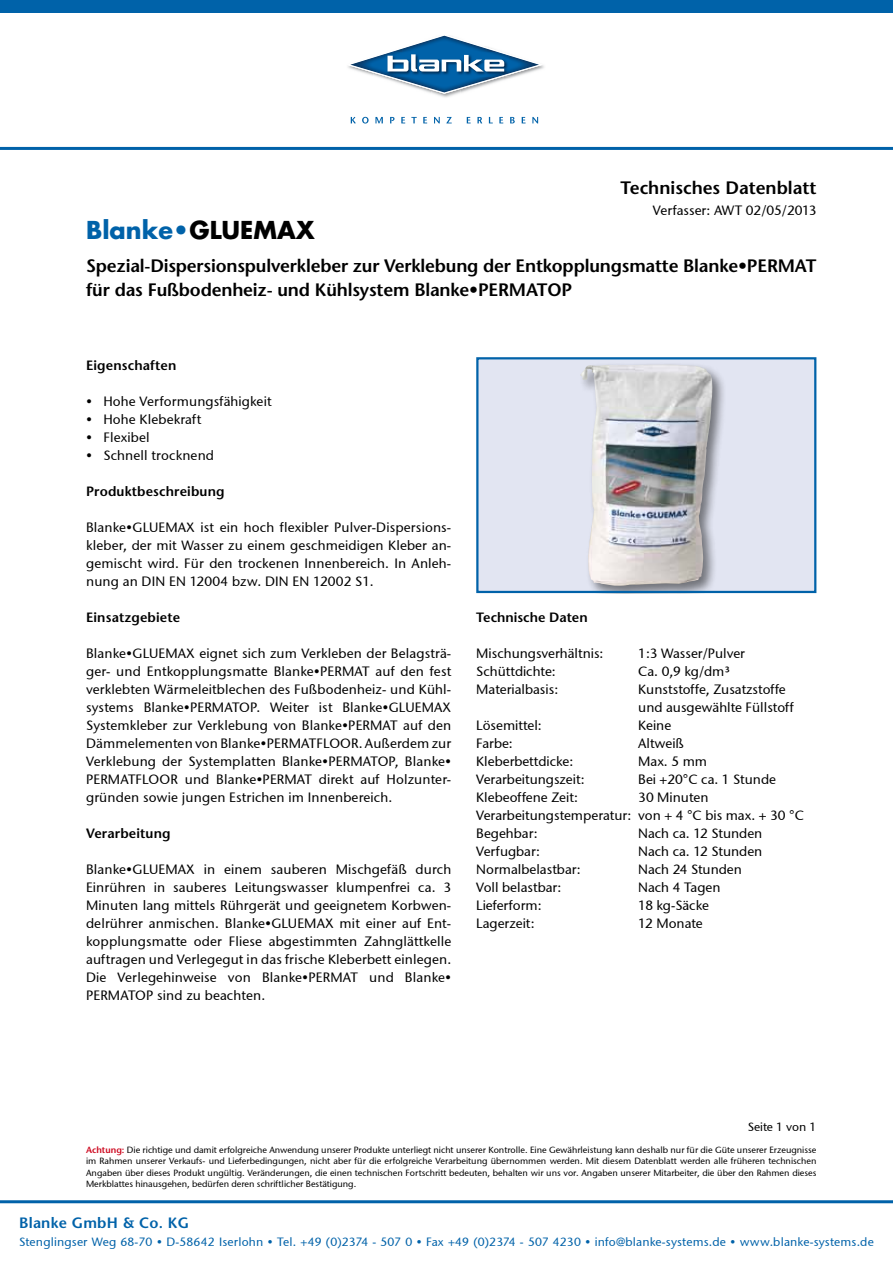
<style>
.page{position:relative;width:893px;height:1263px;background:#fff}
.page>*{position:absolute;margin:0;border:0;box-sizing:border-box;transform-origin:0 0}
.t1{font:700 24px "Futura";color:#0062a9}
.t2{font:600 18px/24px "Stone Sans";letter-spacing:-.01em;color:#000}
.t3{font:600 15px "Stone Sans";letter-spacing:.015em;color:#0062a9}
.t4{font:13.5px/18px "Stone Sans ITCTT Medium";color:#000;text-align:justify}
.t5{font:600 13.5px "Stone Sans";letter-spacing:.01em;color:#000}
.t6{font:12px "Stone Sans ITCTT Medium";letter-spacing:.015em;color:#0062a9}
.t7{font:12px "Stone Sans ITCTT Medium";color:#000}
.t8{font:9px/11.2px "Stone Sans ITCTT Medium";color:#000;text-align:justify}
.s1{color:#000}
.s2{font-family:"Stone Sans";font-weight:600;color:#cd071e}
</style>
<div class="page">
<div style="left:0;top:0;width:893px;height:13px;background:#0062a9"></div>
<hr style="left:0;top:147px;width:893px;height:3px;background:#0062a9">
<img style="left:435px;top:94px;width:21px;height:4px">
<svg style="left:348px;top:35px;width:195px;height:59px"></svg>
<svg style="left:351px;top:117px;width:5px;height:7px"></svg>
<svg style="left:362px;top:117px;width:7px;height:7px"></svg>
<svg style="left:375px;top:117px;width:8px;height:6px"></svg>
<svg style="left:390px;top:117px;width:4px;height:6px"></svg>
<svg style="left:401px;top:117px;width:4px;height:6px"></svg>
<svg style="left:411px;top:117px;width:6px;height:6px"></svg>
<svg style="left:423px;top:117px;width:4px;height:6px"></svg>
<svg style="left:434px;top:117px;width:6px;height:6px"></svg>
<svg style="left:446px;top:117px;width:6px;height:6px"></svg>
<svg style="left:467px;top:117px;width:4px;height:6px"></svg>
<svg style="left:477px;top:117px;width:5px;height:7px"></svg>
<svg style="left:489px;top:117px;width:4px;height:6px"></svg>
<svg style="left:499px;top:117px;width:4px;height:6px"></svg>
<svg style="left:510px;top:117px;width:5px;height:6px"></svg>
<svg style="left:522px;top:117px;width:4px;height:6px"></svg>
<svg style="left:532px;top:117px;width:6px;height:6px"></svg>
<hr style="left:0;top:1200px;width:893px;height:3px;background:#0062a9">
<div style="left:477px;top:358px;width:338px;height:234px;background:#e2e5f2"></div>
<div style="left:577px;top:361px;width:149px;height:232px;background:#000;opacity:.5"></div>
<img style="left:580px;top:364px;width:133px;height:222px">
<div style="left:476px;top:357px;width:340px;height:236px;border:2px solid #0062a9"></div>
<h2 class="t2" style="left:620px;top:176px;width:197px">Technisches Datenblatt</h2>
<p class="t4" style="left:653px;top:201px;width:165px">Verfasser: AWT 02/05/2013</p>
<h1 class="t1" style="left:86px;top:214px;width:230px">Blanke•<span class="s1">GLUEMAX</span></h1>
<h2 class="t2" style="left:86px;top:254px;width:732px">Spezial-Dispersionspulverkleber zur Verklebung der Entkopplungsmatte Blanke•PERMAT für das Fußbodenheiz- und Kühlsystem Blanke•PERMATOP</h2>
<p class="t5" style="left:86px;top:357px;width:92px">Eigenschaften</p>
<p class="t4" style="left:86px;top:392px;width:187px">• Hohe Verformungsfähigkeit</p>
<p class="t4" style="left:86px;top:410px;width:117px">• Hohe Klebekraft</p>
<p class="t4" style="left:86px;top:428px;width:65px">• Flexibel</p>
<p class="t4" style="left:86px;top:446px;width:129px">• Schnell trocknend</p>
<p class="t5" style="left:86px;top:483px;width:140px">Produktbeschreibung</p>
<p class="t4" style="left:86px;top:518px;width:367px">Blanke•GLUEMAX ist ein hoch flexibler Pulver-Dispersions&shy;kleber, der mit Wasser zu einem geschmeidigen Kleber an&shy;gemischt wird. Für den trockenen Innenbereich. In Anleh&shy;nung an DIN EN 12004 bzw. DIN EN 12002 S1.</p>
<p class="t5" style="left:86px;top:609px;width:96px">Einsatzgebiete</p>
<p class="t4" style="left:86px;top:644px;width:367px">Blanke•GLUEMAX eignet sich zum Verkleben der Belagsträ&shy;ger- und Entkopplungsmatte Blanke•PERMAT auf den fest verklebten Wärmeleitblechen des Fußbodenheiz- und Kühl&shy;systems Blanke•PERMATOP. Weiter ist Blanke•GLUEMAX Systemkleber zur Verklebung von Blanke•PERMAT auf den Dämmelementen von Blanke•PERMATFLOOR. Außerdem zur Verklebung der Systemplatten Blanke•PERMATOP, Blanke• PERMATFLOOR und Blanke•PERMAT direkt auf Holzunter&shy;gründen sowie jungen Estrichen im Innenbereich.</p>
<p class="t5" style="left:86px;top:825px;width:86px">Verarbeitung</p>
<p class="t4" style="left:86px;top:860px;width:367px">Blanke•GLUEMAX in einem sauberen Mischgefäß durch Einrühren in sauberes Leitungswasser klumpenfrei ca. 3<br>Minuten lang mittels Rührgerät und geeignetem Korbwen&shy;delrührer anmischen. Blanke•GLUEMAX mit einer auf Ent&shy;kopplungsmatte oder Fliese abgestimmten Zahnglättkelle auftragen und Verlegegut in das frische Kleberbett einlegen.<br>Die Verlegehinweise von Blanke•PERMAT und Blanke• PERMATOP sind zu beachten.</p>
<p class="t5" style="left:476px;top:610px;width:113px">Technische Daten</p>
<p class="t4" style="left:476px;top:645px;width:129px">Mischungsverhältnis:</p>
<p class="t4" style="left:638px;top:645px;width:108px">1:3 Wasser/Pulver</p>
<p class="t4" style="left:476px;top:663px;width:81px">Schüttdichte:</p>
<p class="t4" style="left:638px;top:663px;width:93px">Ca. 0,9 kg/dm³</p>
<p class="t4" style="left:476px;top:681px;width:83px">Materialbasis:</p>
<p class="t4" style="left:638px;top:681px;width:157px">Kunststoffe, Zusatzstoffe und ausgewählte Füllstoff</p>
<p class="t4" style="left:476px;top:717px;width:67px">Lösemittel:</p>
<p class="t4" style="left:638px;top:717px;width:35px">Keine</p>
<p class="t4" style="left:476px;top:735px;width:38px">Farbe:</p>
<p class="t4" style="left:638px;top:735px;width:47px">Altweiß</p>
<p class="t4" style="left:476px;top:753px;width:98px">Kleberbettdicke:</p>
<p class="t4" style="left:638px;top:753px;width:70px">Max. 5 mm</p>
<p class="t4" style="left:476px;top:771px;width:110px">Verarbeitungszeit:</p>
<p class="t4" style="left:638px;top:771px;width:139px">Bei +20°C ca. 1 Stunde</p>
<p class="t4" style="left:476px;top:789px;width:103px">Klebeoffene Zeit:</p>
<p class="t4" style="left:476px;top:789px;width:329px;text-align:left;text-indent:162px">30 Minuten<br>Verarbeitungstemperatur: von + 4 °C bis max. + 30 °C<br>Begehbar:</p>
<p class="t4" style="left:638px;top:825px;width:126px">Nach ca. 12 Stunden</p>
<p class="t4" style="left:476px;top:843px;width:65px">Verfugbar:</p>
<p class="t4" style="left:638px;top:843px;width:126px">Nach ca. 12 Stunden</p>
<p class="t4" style="left:476px;top:861px;width:106px">Normalbelastbar:</p>
<p class="t4" style="left:638px;top:861px;width:105px">Nach 24 Stunden</p>
<p class="t4" style="left:476px;top:879px;width:87px">Voll belastbar:</p>
<p class="t4" style="left:638px;top:879px;width:84px">Nach 4 Tagen</p>
<p class="t4" style="left:476px;top:897px;width:67px">Lieferform:</p>
<p class="t4" style="left:638px;top:897px;width:72px">18 kg-Säcke</p>
<p class="t4" style="left:476px;top:915px;width:60px">Lagerzeit:</p>
<p class="t4" style="left:638px;top:915px;width:66px">12 Monate</p>
<p class="t7" style="left:748px;top:1119px;width:70px">Seite 1 von 1</p>
<p class="t8" style="left:86px;top:1144px;width:732px"><span class="s2">Achtung:</span> Die richtige und damit erfolgreiche Anwendung unserer Produkte unterliegt nicht unserer Kontrolle. Eine Gewährleistung kann deshalb nur für die Güte unserer Erzeugnisse im Rahmen unserer Verkaufs- und Lieferbedingungen, nicht aber für die erfolgreiche Verarbeitung übernommen werden. Mit diesem Datenblatt werden alle früheren technischen Angaben über dieses Produkt ungültig. Veränderungen, die einen technischen Fortschritt bedeuten, behalten wir uns vor. Angaben unserer Mitarbeiter, die über den Rahmen dieses Merkblattes hinausgehen, bedürfen deren schriftlicher Bestätigung.</p>
<p class="t3" style="left:19px;top:1214px;width:172px">Blanke GmbH &amp; Co. KG</p>
<p class="t6" style="left:19px;top:1234px;width:856px">Stenglingser Weg 68-70 • D-58642 Iserlohn • Tel. +49 (0)2374 - 507 0 • Fax +49 (0)2374 - 507 4230 • info@blanke-systems.de • www.blanke-systems.de</p>
</div>
